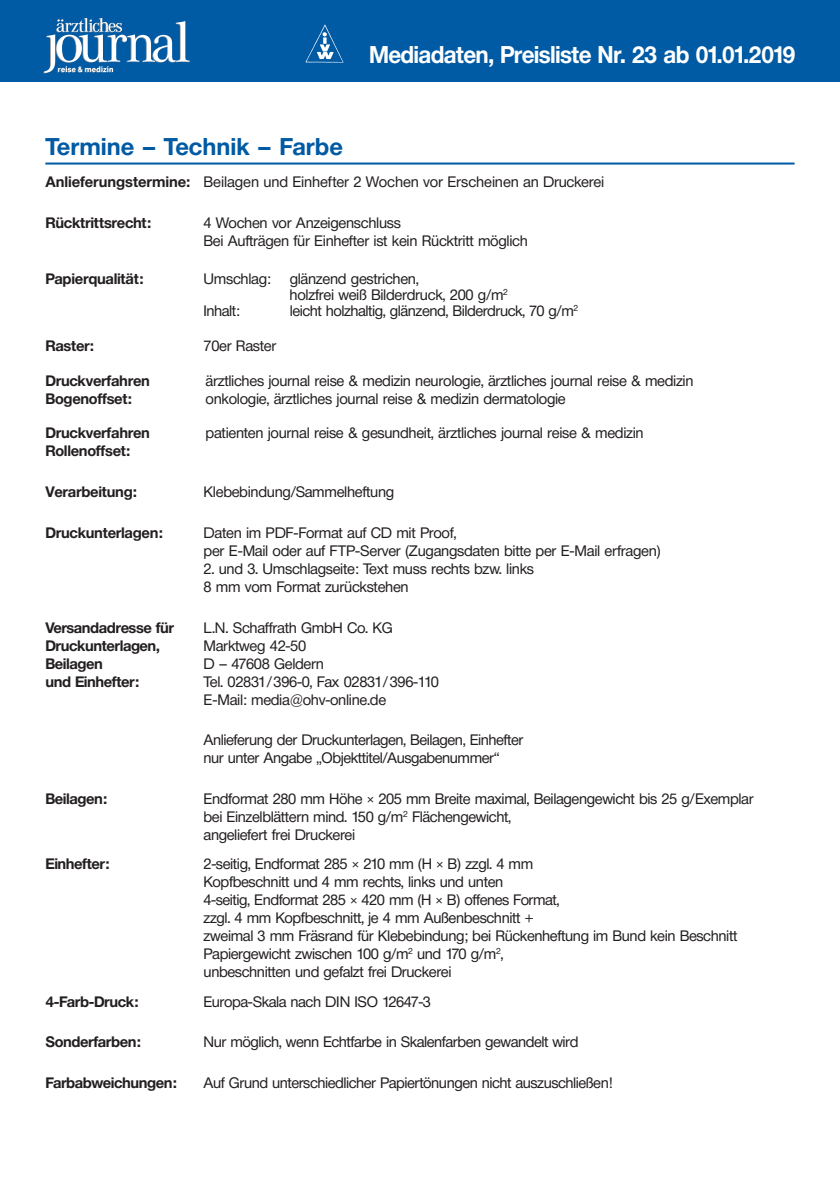
<style>
.page{position:relative;width:840px;height:1191px;background:#fff}
.page>*{position:absolute;margin:0;border:0;box-sizing:border-box;transform-origin:0 0}
.t1{font:700 24px "Neue Helvetica BQ";letter-spacing:-.03em;color:#fff;scale:.95 1}
.t2{font:700 24px "Neue Helveticacg";color:#015aa4}
.t3{font:15px/18px "Neue Helveticacg";letter-spacing:-.025em;color:#231f20}
.t4{font:700 15px "Neue Helveticacg";letter-spacing:-.02em;color:#231f20}
.t5{font:15px "Neue Helveticacg";letter-spacing:-.005em;color:#231f20}
.s1{font-weight:700}
</style>
<div class="page">
<div style="left:0;top:0;width:839px;height:81px;background:#015aa4"></div>
<svg style="left:43px;top:18px;width:146px;height:55px"></svg>
<hr style="left:45px;top:162px;width:749px;height:2px;background:#015aa4">
<img style="left:305px;top:24px;width:39px;height:39px">
<h1 class="t1" style="left:369px;top:40px;width:450px">Mediadaten, Preisliste Nr. 23 ab 01.01.2019</h1>
<h1 class="t2" style="left:45px;top:131px;width:299px">Termine – Technik – Farbe</h1>
<p class="t5" style="left:45px;top:173px;width:560px"><span class="s1">Anlieferungstermine:</span> Beilagen und Einhefter 2 Wochen vor Erscheinen an Druckerei</p>
<p class="t4" style="left:45px;top:212px;width:107px">Rücktrittsrecht:</p>
<p class="t3" style="left:203px;top:213px;width:325px">4 Wochen vor Anzeigenschluss<br>Bei Aufträgen für Einhefter ist kein Rücktritt möglich</p>
<p class="t4" style="left:45px;top:269px;width:99px">Papierqualität:</p>
<p class="t3" style="left:203px;top:270px;width:217px">Umschlag: glänzend gestrichen,</p>
<p class="t3" style="left:289px;top:286px;width:220px">holzfrei weiß Bilderdruck, 200 g/m<sup>2</sup></p>
<p class="t3" style="left:203px;top:302px;width:38px">Inhalt:</p>
<p class="t3" style="left:289px;top:302px;width:290px">leicht holzhaltig, glänzend, Bilderdruck, 70 g/m<sup>2</sup></p>
<p class="t4" style="left:45px;top:336px;width:50px">Raster:</p>
<p class="t3" style="left:203px;top:337px;width:74px">70er Raster</p>
<p class="t4" style="left:45px;top:370px;width:106px">Druckverfahren</p>
<p class="t3" style="left:205px;top:371px;width:489px">ärztliches journal reise &amp; medizin neurologie, ärztliches journal reise &amp; medizin</p>
<p class="t4" style="left:45px;top:388px;width:88px">Bogenoffset:</p>
<p class="t3" style="left:205px;top:389px;width:361px">onkologie, ärztliches journal reise &amp; medizin dermatologie</p>
<p class="t4" style="left:45px;top:423px;width:106px">Druckverfahren</p>
<p class="t3" style="left:205px;top:424px;width:439px">patienten journal reise &amp; gesundheit, ärztliches journal reise &amp; medizin</p>
<p class="t4" style="left:45px;top:441px;width:86px">Rollenoffset:</p>
<p class="t4" style="left:45px;top:482px;width:93px">Verarbeitung:</p>
<p class="t3" style="left:203px;top:483px;width:192px">Klebebindung/Sammelheftung</p>
<p class="t4" style="left:45px;top:522px;width:119px">Druckunterlagen:</p>
<p class="t3" style="left:203px;top:523px;width:458px">Daten im PDF-Format auf CD mit Proof,<br>per E-Mail oder auf FTP-Server (Zugangsdaten bitte per E-Mail erfragen)</p>
<p class="t3" style="left:203px;top:559px;width:332px">2. und 3. Umschlagseite: Text muss rechts bzw. links<br>8 mm vom Format zurückstehen</p>
<p class="t4" style="left:45px;top:617px;width:130px">Versandadresse für</p>
<p class="t3" style="left:203px;top:618px;width:190px">L.N. Schaffrath GmbH Co. KG</p>
<p class="t4" style="left:45px;top:635px;width:116px">Druckunterlagen,</p>
<p class="t3" style="left:203px;top:636px;width:104px">Marktweg 42-50</p>
<p class="t4" style="left:45px;top:653px;width:59px">Beilagen</p>
<p class="t3" style="left:203px;top:654px;width:122px">D – 47608 Geldern</p>
<p class="t4" style="left:45px;top:671px;width:95px">und Einhefter:</p>
<p class="t3" style="left:203px;top:672px;width:237px">Tel. 02831 / 396-0, Fax 02831 / 396-110<br>E-Mail: media@ohv-online.de</p>
<p class="t3" style="left:203px;top:731px;width:321px">Anlieferung der Druckunterlagen, Beilagen, Einhefter nur unter Angabe „Objekttitel/Ausgabenummer“</p>
<p class="t4" style="left:45px;top:788px;width:63px">Beilagen:</p>
<p class="t3" style="left:203px;top:789px;width:551px">Endformat 280 mm Höhe × 205 mm Breite maximal, Beilagengewicht bis 25 g/Exemplar bei Einzelblättern mind. 150 g/m<sup>2</sup> Flächengewicht,<br>angeliefert frei Druckerei</p>
<p class="t4" style="left:45px;top:854px;width:66px">Einhefter:</p>
<p class="t3" style="left:203px;top:855px;width:535px">2-seitig, Endformat 285 × 210 mm (H × B) zzgl. 4 mm<br>Kopfbeschnitt und 4 mm rechts, links und unten<br>4-seitig, Endformat 285 × 420 mm (H × B) offenes Format,<br>zzgl. 4 mm Kopfbeschnitt, je 4 mm Außenbeschnitt +<br>zweimal 3 mm Fräsrand für Klebebindung; bei Rückenheftung im Bund kein Beschnitt Papiergewicht zwischen 100 g/m<sup>2</sup> und 170 g/m<sup>2</sup>,<br>unbeschnitten und gefalzt frei Druckerei</p>
<p class="t4" style="left:45px;top:991px;width:94px">4-Farb-Druck:</p>
<p class="t3" style="left:203px;top:992px;width:229px">Europa-Skala nach DIN ISO 12647-3</p>
<p class="t4" style="left:45px;top:1032px;width:97px">Sonderfarben:</p>
<p class="t3" style="left:203px;top:1033px;width:376px">Nur möglich, wenn Echtfarbe in Skalenfarben gewandelt wird</p>
<p class="t4" style="left:45px;top:1072px;width:133px">Farbabweichungen:</p>
<p class="t3" style="left:203px;top:1073px;width:410px">Auf Grund unterschiedlicher Papiertönungen nicht auszuschließen!</p>
</div>
